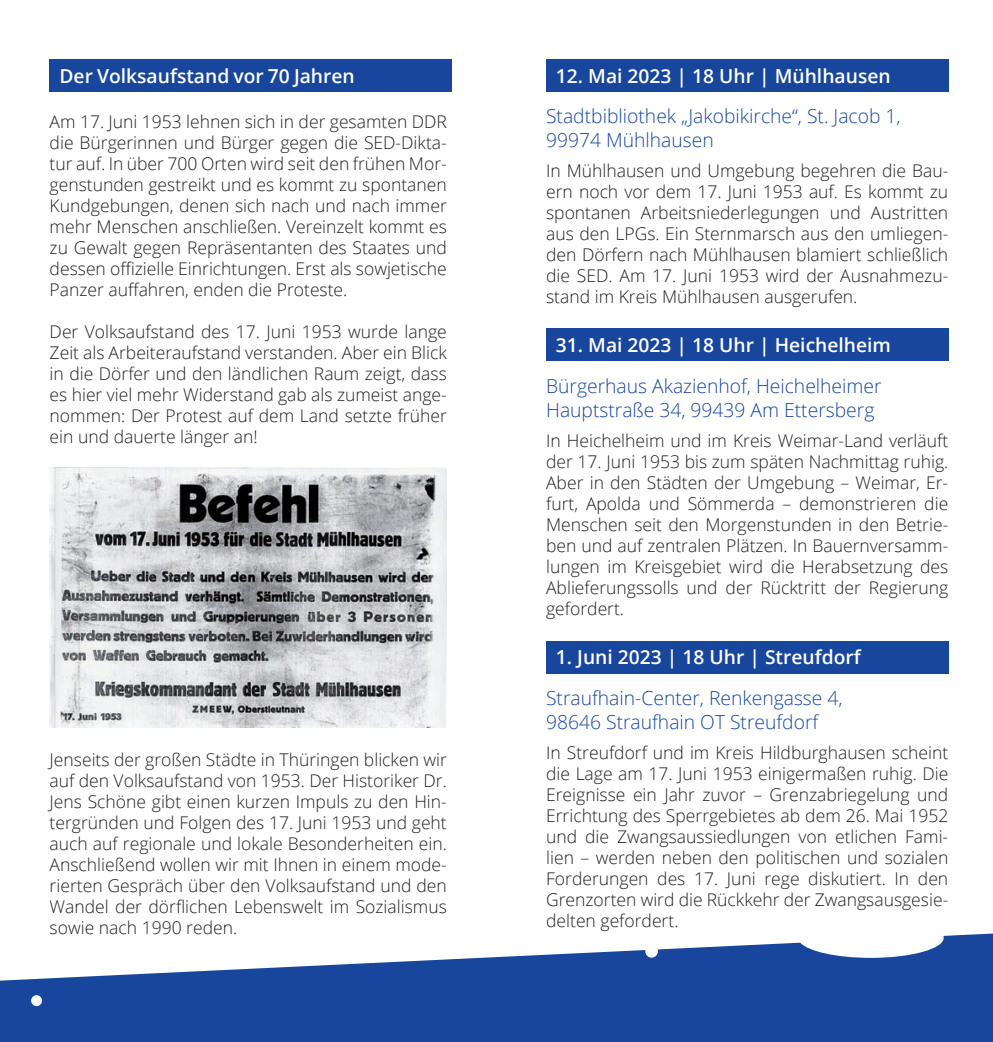
<style>
.page{position:relative;width:993px;height:1042px;background:#fff}
.page>*{position:absolute;margin:0;border:0;box-sizing:border-box;transform-origin:0 0}
.t1{font:300 19.25px/24.5px "Open Sans";color:#18469d}
.t2{font:600 19.25px "Open Sans";color:#fff}
.t3{font:300 17.5px/21px "Open Sans";color:#231f20;text-align:justify}
</style>
<div class="page">
<svg style="left:0;top:933px;width:992px;height:109px;fill:#18469d"></svg>
<div style="left:546px;top:60px;width:401px;height:32px;background:#18469d"></div>
<div style="left:546px;top:329px;width:401px;height:32px;background:#18469d"></div>
<div style="left:546px;top:641px;width:401px;height:32px;background:#18469d"></div>
<div style="left:50px;top:60px;width:401px;height:32px;background:#18469d"></div>
<img style="left:50px;top:468px;width:396px;height:259px">
<p class="t2" style="left:59px;top:63px;width:297px">Der Volksaufstand vor 70 Jahren</p>
<p class="t3" style="left:50px;top:110px;width:398px">Am 17. Juni 1953 lehnen sich in der gesamten DDR die Bürgerinnen und Bürger gegen die SED-Dikta&shy;tur auf. In über 700 Orten wird seit den frühen Mor&shy;genstunden gestreikt und es kommt zu spontanen Kundgebungen, denen sich nach und nach immer mehr Menschen anschließen. Vereinzelt kommt es zu Gewalt gegen Repräsentanten des Staates und dessen offizielle Einrichtungen. Erst als sowjetische Panzer auffahren, enden die Proteste.</p>
<p class="t3" style="left:50px;top:320px;width:398px">Der Volksaufstand des 17. Juni 1953 wurde lange Zeit als Arbeiteraufstand verstanden. Aber ein Blick in die Dörfer und den ländlichen Raum zeigt, dass es hier viel mehr Widerstand gab als zumeist ange&shy;nommen: Der Protest auf dem Land setzte früher ein und dauerte länger an!</p>
<p class="t3" style="left:50px;top:749px;width:398px">Jenseits der großen Städte in Thüringen blicken wir auf den Volksaufstand von 1953. Der Historiker Dr.<br>Jens Schöne gibt einen kurzen Impuls zu den Hin&shy;tergründen und Folgen des 17. Juni 1953 und geht auch auf regionale und lokale Besonderheiten ein.<br>Anschließend wollen wir mit Ihnen in einem mode&shy;rierten Gespräch über den Volksaufstand und den Wandel der dörflichen Lebenswelt im Sozialismus sowie nach 1990 reden.</p>
<p class="t2" style="left:555px;top:63px;width:336px">12. Mai 2023 | 18 Uhr | Mühlhausen</p>
<p class="t1" style="left:546px;top:103px;width:356px">Stadtbibliothek „Jakobikirche“, St. Jacob 1,<br>99974 Mühlhausen</p>
<p class="t3" style="left:546px;top:160px;width:403px">In Mühlhausen und Umgebung begehren die Bau&shy;ern noch vor dem 17. Juni 1953 auf. Es kommt zu spontanen Arbeitsniederlegungen und Austritten aus den LPGs. Ein Sternmarsch aus den umliegen&shy;den Dörfern nach Mühlhausen blamiert schließlich die SED. Am 17. Juni 1953 wird der Ausnahmezu&shy;stand im Kreis Mühlhausen ausgerufen.</p>
<p class="t2" style="left:555px;top:332px;width:336px">31. Mai 2023 | 18 Uhr | Heichelheim</p>
<p class="t1" style="left:546px;top:373px;width:337px">Bürgerhaus Akazienhof, Heichelheimer<br>Hauptstraße 34, 99439 Am Ettersberg</p>
<p class="t3" style="left:546px;top:430px;width:403px">In Heichelheim und im Kreis Weimar-Land verläuft der 17. Juni 1953 bis zum späten Nachmittag ruhig.<br>Aber in den Städten der Umgebung – Weimar, Er&shy;furt, Apolda und Sömmerda – demonstrieren die Menschen seit den Morgenstunden in den Betrie&shy;ben und auf zentralen Plätzen. In Bauernversamm&shy;lungen im Kreisgebiet wird die Herabsetzung des Ablieferungssolls und der Rücktritt der Regierung gefordert.</p>
<p class="t2" style="left:555px;top:644px;width:306px">1. Juni 2023 | 18 Uhr | Streufdorf</p>
<p class="t1" style="left:546px;top:685px;width:298px">Straufhain-Center, Renkengasse 4,<br>98646 Straufhain OT Streufdorf</p>
<p class="t3" style="left:546px;top:741px;width:403px">In Streufdorf und im Kreis Hildburghausen scheint die Lage am 17. Juni 1953 einigermaßen ruhig. Die Ereignisse ein Jahr zuvor – Grenzabriegelung und Errichtung des Sperrgebietes ab dem 26. Mai 1952 und die Zwangsaussiedlungen von etlichen Fami&shy;lien – werden neben den politischen und sozialen Forderungen des 17. Juni rege diskutiert. In den Grenzorten wird die Rückkehr der Zwangsausgesie&shy;delten gefordert.</p>
</div>
